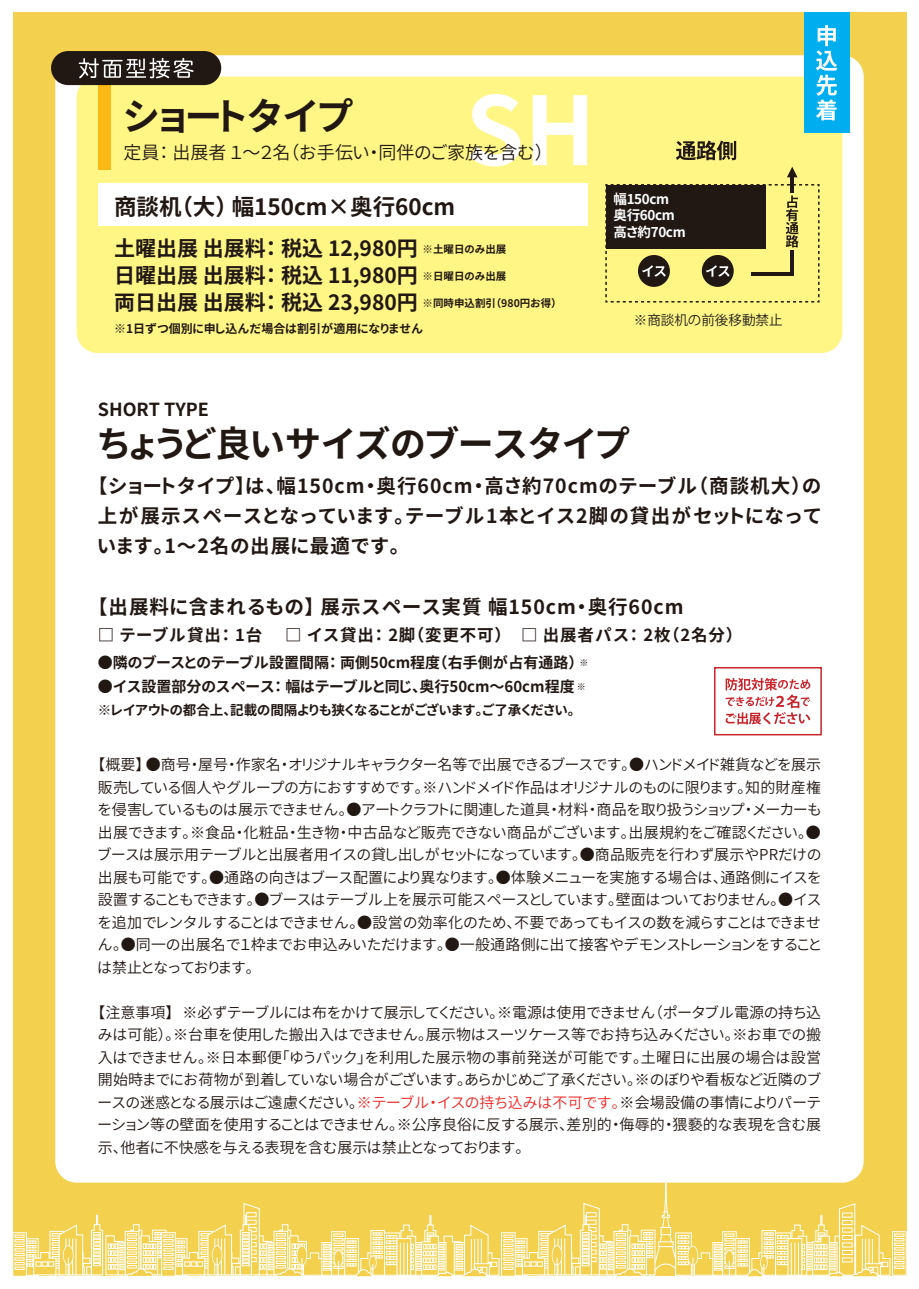
<style>
.page{position:relative;width:919px;height:1289px;background:#fff}
.page>*{position:absolute;margin:0;border:0;box-sizing:border-box;transform-origin:0 0}
.t1{font:37.5px "Gen Shin Gothic P Bold";color:#211814}
.t2{font:36px "Gen Shin Gothic P Bold";color:#211814}
.t3{font:22.5px "Gen Shin Gothic P Bold";color:#211814}
.t4{font:21px/27px "Gen Shin Gothic P Bold";color:#211814}
.t5{font:19.5px/30px "Gen Shin Gothic P Bold";letter-spacing:.05em;color:#211814;text-align:justify}
.t6{font:18px "Gen Shin Gothic P Normal";color:#211814}
.t7{font:18px "Gen Shin Gothic P Bold";color:#211814}
.t8{font:16.5px "Gen Shin Gothic P Bold";letter-spacing:.05em;color:#211814}
.t9{font:15px/22.5px "Gen Shin Gothic P Normal";letter-spacing:.01em;color:#211814;text-align:justify}
.t10{font:15px "Gen Shin Gothic P Bold";color:#211814}
.t11{font:13.5px "Gen Shin Gothic P Bold";color:#211814}
.t12{font:13.5px/16.5px "Gen Shin Gothic P Bold";letter-spacing:-.025em;color:#fff}
.t13{font:13.5px "Koz Go Pro";color:#231f20}
.t14{font:12px "Gen Shin Gothic P Bold";color:#211814}
.s1{font-size:9px}
.s2{color:#ee2928}
</style>
<div class="page">
<div style="left:13px;top:13px;width:893px;height:1263px;background:#f3d14f"></div>
<div style="left:55px;top:55px;width:808px;height:1127px;background:#fff;border-radius:21px"></div>
<div style="left:77px;top:77px;width:765px;height:276px;background:#fff685;border-radius:21px"></div>
<svg style="left:12px;top:1232px;width:3px;height:44px"></svg>
<svg style="left:904px;top:1231px;width:2px;height:44px"></svg>
<svg style="left:15px;top:1182px;width:889px;height:95px"></svg>
<div style="left:98px;top:183px;width:489px;height:42px;background:#fff"></div>
<svg style="left:469px;top:94px;width:51px;height:72px"></svg>
<svg style="left:532px;top:95px;width:55px;height:70px"></svg>
<div style="left:98px;top:64px;width:13px;height:106px;background:#fcb814"></div>
<div style="left:51px;top:51px;width:170px;height:34px;background:#211814;border-radius:17px"></div>
<svg style="left:79px;top:58px;width:114px;height:20px"></svg>
<svg style="left:725px;top:678px;width:85px;height:46px"></svg>
<div style="left:714px;top:667px;width:107px;height:68px;border:2px solid #c8242b"></div>
<svg style="left:676px;top:141px;width:60px;height:19px"></svg>
<svg style="left:605px;top:183px;width:215px;height:120px"></svg>
<hr style="left:751px;top:272px;width:42px;height:3px;background:#211814">
<hr style="left:790px;top:251px;width:3px;height:24px;background:#211814">
<hr style="left:790px;top:177px;width:3px;height:16px;background:#211814">
<svg style="left:787px;top:167px;width:10px;height:10px"></svg>
<div style="left:804px;top:13px;width:45px;height:120px;background:#00aeef"></div>
<svg style="left:816px;top:25px;width:21px;height:95px"></svg>
<h1 class="t1" style="left:123px;top:88px;width:231px">ショートタイプ</h1>
<p class="t6" style="left:123px;top:139px;width:422px">定員： 出展者 １～２名（お手伝い・同伴のご家族を含む）</p>
<h3 class="t3" style="left:114px;top:189px;width:342px">商談机（大） 幅150cm×奥行60cm</h3>
<h3 class="t4" style="left:114px;top:234px;width:444px">土曜出展 出展料： 税込 12,980円 <sup>※土曜日のみ出展<br></sup>日曜出展 出展料： 税込 11,980円 <sup>※日曜日のみ出展<br></sup>両日出展 出展料： 税込 23,980円 <sup>※同時申込割引（980円お得）</sup></h3>
<p class="t14" style="left:114px;top:319px;width:310px">※1日ずつ個別に申し込んだ場合は割引が適用になりません</p>
<p class="t12" style="left:613px;top:190px;width:74px">幅150cm奥行60cm高さ約70cm</p>
<p class="t13" style="left:634px;top:311px;width:150px">※商談机の前後移動禁止</p>
<p class="t7" style="left:98px;top:395px;width:113px">SHORT TYPE</p>
<h2 class="t2" style="left:98px;top:416px;width:533px">ちょうど良いサイズのブースタイプ</h2>
<h3 class="t5" style="left:98px;top:471px;width:724px">【ショートタイプ】は、幅150cm・奥行60cm・高さ約70cmのテーブル（商談机大）の上が展示スペースとなっています。テーブル1本とイス2脚の貸出がセットになっています。1～2名の出展に最適です。</h3>
<h3 class="t5" style="left:98px;top:591px;width:587px">【出展料に含まれるもの】 展示スペース実質 幅150cm・奥行60cm</h3>
<p class="t8" style="left:98px;top:622px;width:637px">□ テーブル貸出： 1台 　□ イス貸出： 2脚（変更不可）　□ 出展者パス： 2枚（2名分）</p>
<p class="t10" style="left:98px;top:651px;width:492px">●隣のブースとのテーブル設置間隔： 両側50cm程度（右手側が占有通路） <span class="s1">※</span></p>
<p class="t10" style="left:98px;top:675px;width:489px">●イス設置部分のスペース： 幅はテーブルと同じ、奥行50cm～60cm程度 <span class="s1">※</span></p>
<p class="t11" style="left:98px;top:699px;width:478px">※レイアウトの都合上、記載の間隔よりも狭くなることがございます。ご了承ください。</p>
<p class="t9" style="left:98px;top:753px;width:724px">【概要】 ●商号・屋号・作家名・オリジナルキャラクター名等で出展できるブースです。●ハンドメイド雑貨などを展示販売している個人やグループの方におすすめです。※ハンドメイド作品はオリジナルのものに限ります。知的財産権を侵害しているものは展示できません。●アートクラフトに関連した道具・材料・商品を取り扱うショップ・メーカーも出展できます。※食品・化粧品・生き物・中古品など販売できない商品がございます。出展規約をご確認ください。●ブースは展示用テーブルと出展者用イスの貸し出しがセットになっています。●商品販売を行わず展示やPRだけの出展も可能です。●通路の向きはブース配置により異なります。●体験メニューを実施する場合は、通路側にイスを設置することもできます。●ブースはテーブル上を展示可能スペースとしています。壁面はついておりません。●イスを追加でレンタルすることはできません。●設営の効率化のため、不要であってもイスの数を減らすことはできません。●同一の出展名で１枠までお申込みいただけます。●一般通路側に出て接客やデモンストレーションをすることは禁止となっております。</p>
<p class="t9" style="left:98px;top:1001px;width:724px">【注意事項】 ※必ずテーブルには布をかけて展示してください。※電源は使用できません（ポータブル電源の持ち込みは可能）。※台車を使用した搬出入はできません。展示物はスーツケース等でお持ち込みください。※お車での搬入はできません。※日本郵便「ゆうパック」を利用した展示物の事前発送が可能です。土曜日に出展の場合は設営開始時までにお荷物が到着していない場合がございます。あらかじめご了承ください。※のぼりや看板など近隣のブースの迷惑となる展示はご遠慮ください。<span class="s2">※テーブル・イスの持ち込みは不可です。</span>※会場設備の事情によりパーテーション等の壁面を使用することはできません。※公序良俗に反する展示、差別的・侮辱的・猥褻的な表現を含む展示、他者に不快感を与える表現を含む展示は禁止となっております。</p>
</div>
